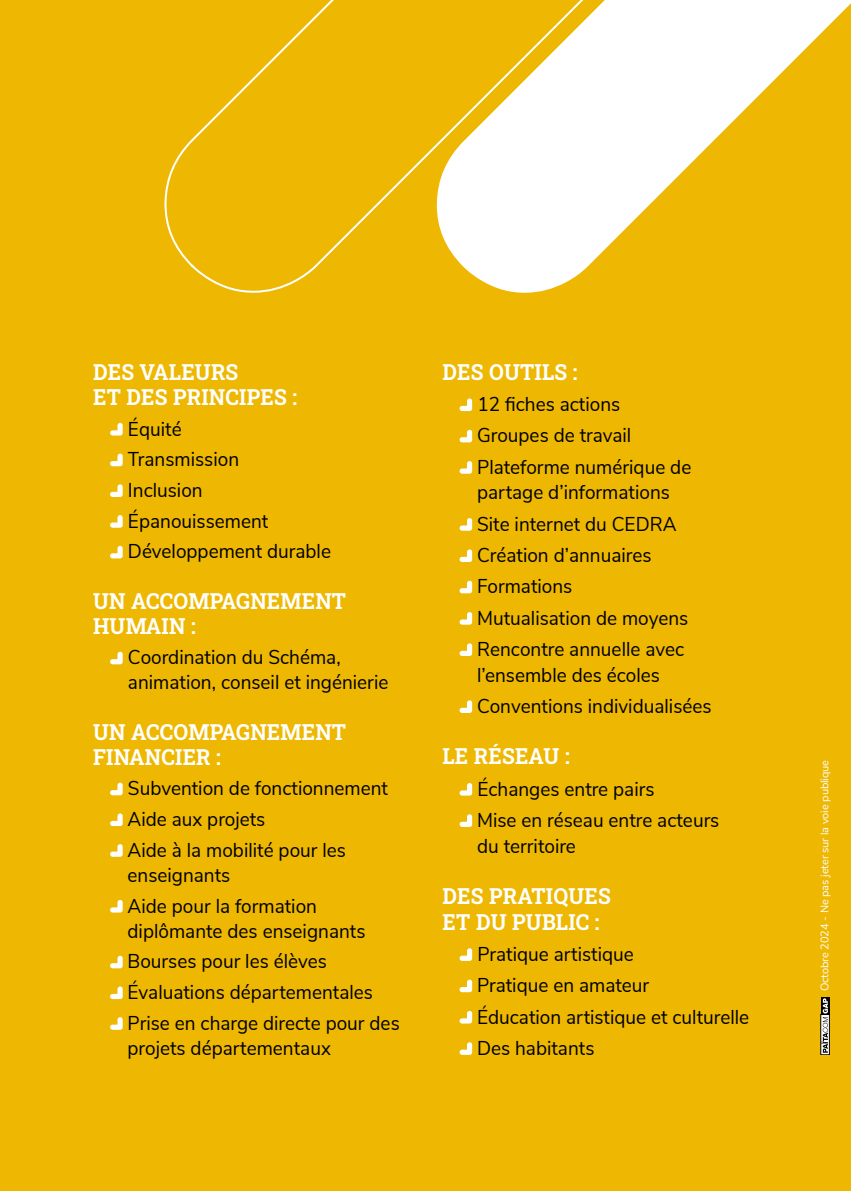
<style>
.page{position:relative;width:851px;height:1191px;background:#fff}
.page>*{position:absolute;margin:0;border:0;box-sizing:border-box;transform-origin:0 0}
.t1{font:700 22px/25px "Roboto Slab";letter-spacing:.01em;color:#fff;scale:.95 1}
.t2{font:20px/31.4px "Nunito Sans";color:#000;scale:.95 1}
.t3{font:11px "Nunito Sans";letter-spacing:-.01em;color:#fff}
</style>
<div class="page">
<hr style="left:850px;top:0;width:1px;height:1126px;background:#b73720">
<div style="left:0;top:0;width:850px;height:1191px;background:#edb702"></div>
<svg style="left:821px;top:997px;width:8px;height:17px"></svg>
<svg style="left:821px;top:998px;width:6px;height:54px"></svg>
<svg style="left:110px;top:423px;width:13px;height:12px"></svg>
<svg style="left:110px;top:453px;width:13px;height:13px"></svg>
<svg style="left:110px;top:484px;width:13px;height:13px"></svg>
<svg style="left:110px;top:515px;width:13px;height:13px"></svg>
<svg style="left:110px;top:546px;width:13px;height:12px"></svg>
<svg style="left:110px;top:651px;width:13px;height:13px"></svg>
<svg style="left:110px;top:782px;width:13px;height:13px"></svg>
<svg style="left:110px;top:813px;width:13px;height:13px"></svg>
<svg style="left:110px;top:844px;width:13px;height:12px"></svg>
<svg style="left:110px;top:900px;width:13px;height:12px"></svg>
<svg style="left:110px;top:955px;width:13px;height:13px"></svg>
<svg style="left:110px;top:986px;width:13px;height:13px"></svg>
<svg style="left:110px;top:1017px;width:13px;height:12px"></svg>
<svg style="left:459px;top:398px;width:13px;height:13px"></svg>
<svg style="left:459px;top:430px;width:13px;height:12px"></svg>
<svg style="left:459px;top:461px;width:13px;height:13px"></svg>
<svg style="left:459px;top:518px;width:13px;height:13px"></svg>
<svg style="left:459px;top:549px;width:13px;height:13px"></svg>
<svg style="left:459px;top:581px;width:13px;height:12px"></svg>
<svg style="left:459px;top:612px;width:13px;height:12px"></svg>
<svg style="left:459px;top:643px;width:13px;height:13px"></svg>
<svg style="left:459px;top:700px;width:13px;height:13px"></svg>
<svg style="left:459px;top:783px;width:13px;height:12px"></svg>
<svg style="left:459px;top:814px;width:13px;height:13px"></svg>
<svg style="left:459px;top:948px;width:13px;height:13px"></svg>
<svg style="left:459px;top:979px;width:13px;height:13px"></svg>
<svg style="left:459px;top:1011px;width:13px;height:12px"></svg>
<svg style="left:459px;top:1042px;width:13px;height:12px"></svg>
<svg style="left:770px;top:0;width:80px;height:84px;fill:#fff"></svg>
<svg style="left:165px;top:0;width:605px;height:293px"></svg>
<p class="t1" style="left:93px;top:359px;width:216px">DES VALEURS<br>ET DES PRINCIPES :</p>
<p class="t2" style="left:128px;top:412px;width:215px;line-height:30.8px">Équité<br>Transmission<br>Inclusion<br>Épanouissement<br>Développement durable</p>
<p class="t1" style="left:93px;top:587px;width:268px">UN ACCOMPAGNEMENT<br>HUMAIN :</p>
<p class="t2" style="left:128px;top:643px;width:275px;line-height:25px">Coordination du Schéma, animation, conseil et ingénierie</p>
<p class="t1" style="left:93px;top:718px;width:268px">UN ACCOMPAGNEMENT<br>FINANCIER :</p>
<p class="t2" style="left:128px;top:771px;width:276px;line-height:30.8px">Subvention de fonctionnement<br>Aide aux projets<br>Aide à la mobilité pour les</p>
<p class="t2" style="left:128px;top:858px;width:201px;line-height:30.8px">enseignants<br>Aide pour la formation</p>
<p class="t2" style="left:128px;top:914px;width:288px;line-height:30.8px">diplômante des enseignants<br>Bourses pour les élèves<br>Évaluations départementales<br>Prise en charge directe pour des</p>
<p class="t2" style="left:128px;top:1031px;width:215px">projets départementaux</p>
<p class="t1" style="left:442px;top:359px;width:143px">DES OUTILS :</p>
<p class="t2" style="left:477px;top:387px;width:227px">12 fiches actions<br>Groupes de travail<br>Plateforme numérique de</p>
<p class="t2" style="left:477px;top:475px;width:224px">partage d’informations<br>Site internet du CEDRA<br>Création d’annuaires<br>Formations<br>Mutualisation de moyens<br>Rencontre annuelle avec</p>
<p class="t2" style="left:477px;top:658px;width:248px">l’ensemble des écoles<br>Conventions individualisées</p>
<p class="t1" style="left:442px;top:743px;width:135px">LE RÉSEAU :</p>
<p class="t2" style="left:477px;top:771px;width:256px">Échanges entre pairs<br>Mise en réseau entre acteurs</p>
<p class="t2" style="left:477px;top:828px;width:106px">du territoire</p>
<p class="t1" style="left:442px;top:882px;width:179px;line-height:25.6px">DES PRATIQUES<br>ET DU PUBLIC :</p>
<p class="t2" style="left:477px;top:937px;width:288px">Pratique artistique<br>Pratique en amateur<br>Éducation artistique et culturelle<br>Des habitants</p>
<p class="t3" style="left:816px;top:991px;width:233px;rotate:-90deg">Octobre 2024 - Ne pas jeter sur la voie publique</p>
</div>
